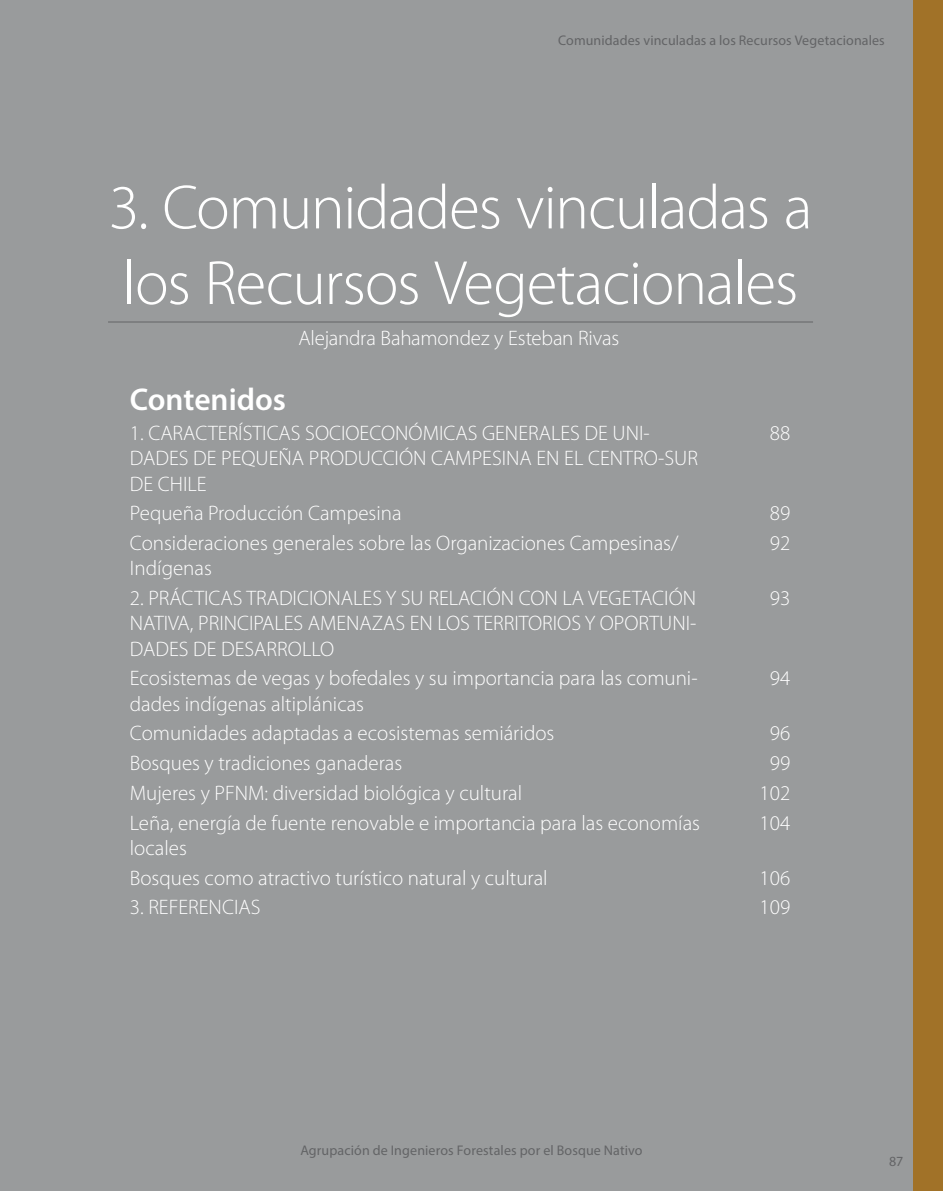
<style>
.page{position:relative;width:943px;height:1191px;background:#999b9c}
.page>*{position:absolute;margin:0;border:0;box-sizing:border-box;transform-origin:0 0}
.t1{font:300 63px/75.6px "Myriad Pro";letter-spacing:-.02em;color:#fff}
.t2{font:600 31.5px "Myriad Pro";color:#fff}
.t3{font:300 21px/25.2px "Myriad Pro";color:#fff}
.t4{font:14px "Myriad Pro";letter-spacing:.01em;color:#636466}
</style>
<div class="page">
<div style="left:913px;top:0;width:30px;height:1191px;background:#a17228"></div>
<hr style="left:108px;top:321px;width:705px;height:1px;background:#636466">
<p class="t4" style="left:558px;top:32px;width:328px">Comunidades vinculadas a los Recursos Vegetacionales</p>
<h1 class="t1" style="left:109px;top:171px;width:705px">3. Comunidades vinculadas a los Recursos Vegetacionales</h1>
<p class="t3" style="left:298px;top:326px;width:322px">Alejandra Bahamondez y Esteban Rivas</p>
<h2 class="t2" style="left:130px;top:380px;width:158px">Contenidos</h2>
<p class="t3" style="left:130px;top:421px;width:569px">1. CARACTERÍSTICAS SOCIOECONÓMICAS GENERALES DE UNI-<br>DADES DE PEQUEÑA PRODUCCIÓN CAMPESINA EN EL CENTRO-SUR<br>DE CHILE</p>
<p class="t3" style="left:769px;top:421px;width:22px">88</p>
<p class="t3" style="left:130px;top:501px;width:273px">Pequeña Producción Campesina</p>
<p class="t3" style="left:769px;top:501px;width:22px">89</p>
<p class="t3" style="left:130px;top:531px;width:550px">Consideraciones generales sobre las Organizaciones Campesinas/<br>Indígenas</p>
<p class="t3" style="left:769px;top:531px;width:22px">92</p>
<p class="t3" style="left:130px;top:586px;width:568px;text-align:justify">2. PRÁCTICAS TRADICIONALES Y SU RELACIÓN CON LA VEGETACIÓN NATIVA, PRINCIPALES AMENAZAS EN LOS TERRITORIOS Y OPORTUNI-DADES DE DESARROLLO</p>
<p class="t3" style="left:769px;top:586px;width:22px">93</p>
<p class="t3" style="left:130px;top:666px;width:569px">Ecosistemas de vegas y bofedales y su importancia para las comuni&shy;dades indígenas altiplánicas</p>
<p class="t3" style="left:769px;top:666px;width:22px">94</p>
<p class="t3" style="left:130px;top:721px;width:426px">Comunidades adaptadas a ecosistemas semiáridos</p>
<p class="t3" style="left:769px;top:721px;width:22px">96</p>
<p class="t3" style="left:130px;top:751px;width:274px">Bosques y tradiciones ganaderas</p>
<p class="t3" style="left:769px;top:751px;width:22px">99</p>
<p class="t3" style="left:130px;top:780px;width:394px">Mujeres y PFNM: diversidad biológica y cultural</p>
<p class="t3" style="left:759px;top:780px;width:32px">102</p>
<p class="t3" style="left:130px;top:810px;width:571px">Leña, energía de fuente renovable e importancia para las economías locales</p>
<p class="t3" style="left:759px;top:810px;width:32px">104</p>
<p class="t3" style="left:130px;top:865px;width:419px">Bosques como atractivo turístico natural y cultural</p>
<p class="t3" style="left:759px;top:865px;width:32px">106</p>
<p class="t3" style="left:130px;top:895px;width:132px">3. REFERENCIAS</p>
<p class="t3" style="left:759px;top:895px;width:32px">109</p>
<p class="t4" style="left:300px;top:1141px;width:343px">Agrupación de Ingenieros Forestales por el Bosque Nativo</p>
<p class="t4" style="left:889px;top:1153px;width:16px">87</p>
</div>
